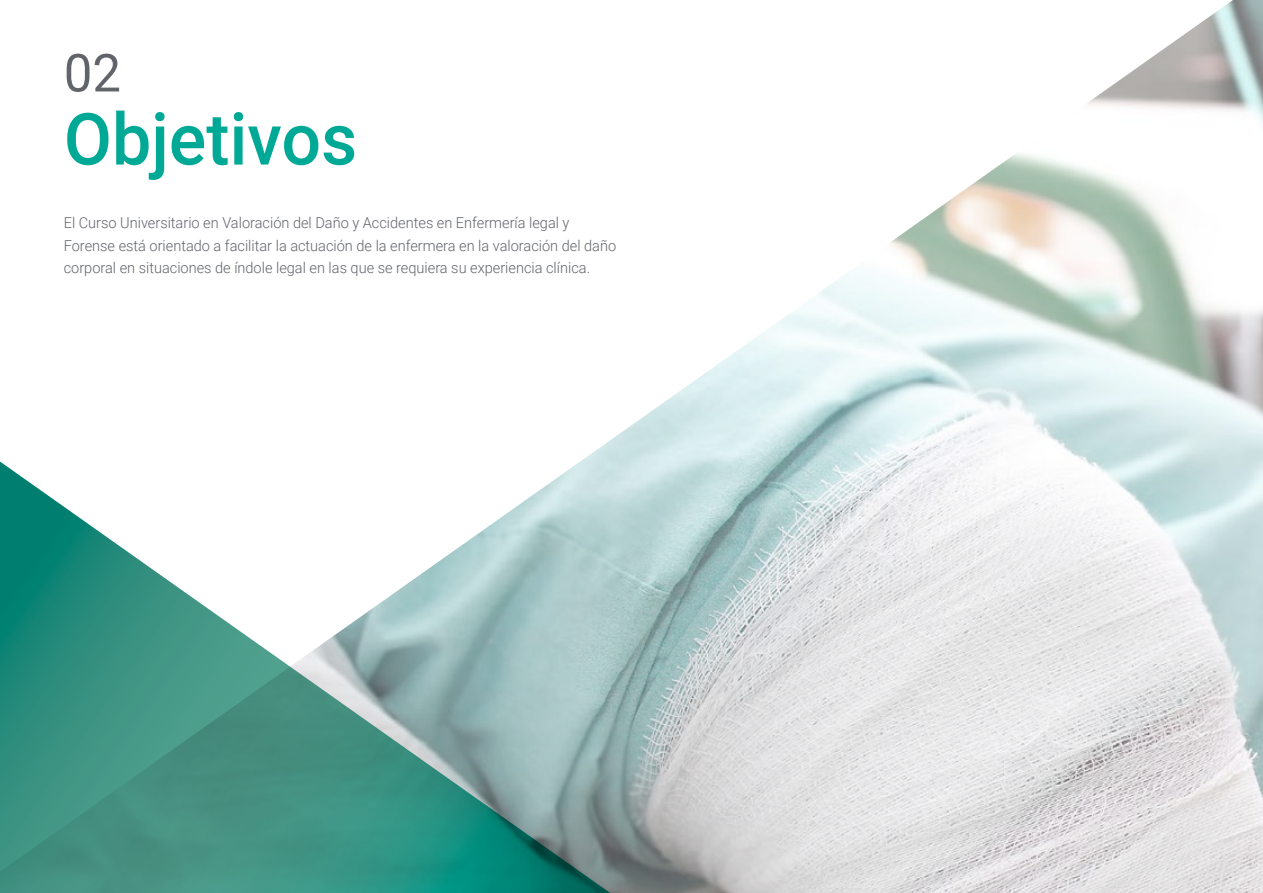
<style>
.page{position:relative;width:1263px;height:893px;background:#fff}
.page>*{position:absolute;margin:0;border:0;box-sizing:border-box;transform-origin:0 0}
.t1{font:500 72px "Roboto";color:#00a996}
.t2{font:52.5px "Roboto";color:#61646a}
.t3{font:300 15px/22.5px "Roboto";color:#61646a}
</style>
<div class="page">
<img style="left:602px;top:0;width:661px;height:893px">
<svg style="left:0;top:446px;width:640px;height:447px"></svg>
<h2 class="t2" style="left:64px;top:36px;width:59px">02</h2>
<h1 class="t1" style="left:64px;top:89px;width:295px">Objetivos</h1>
<p class="t3" style="left:64px;top:211px;width:554px">El Curso Universitario en Valoración del Daño y Accidentes en Enfermería legal y<br>Forense está orientado a facilitar la actuación de la enfermera en la valoración del daño corporal en situaciones de índole legal en las que se requiera su experiencia clínica.</p>
</div>
